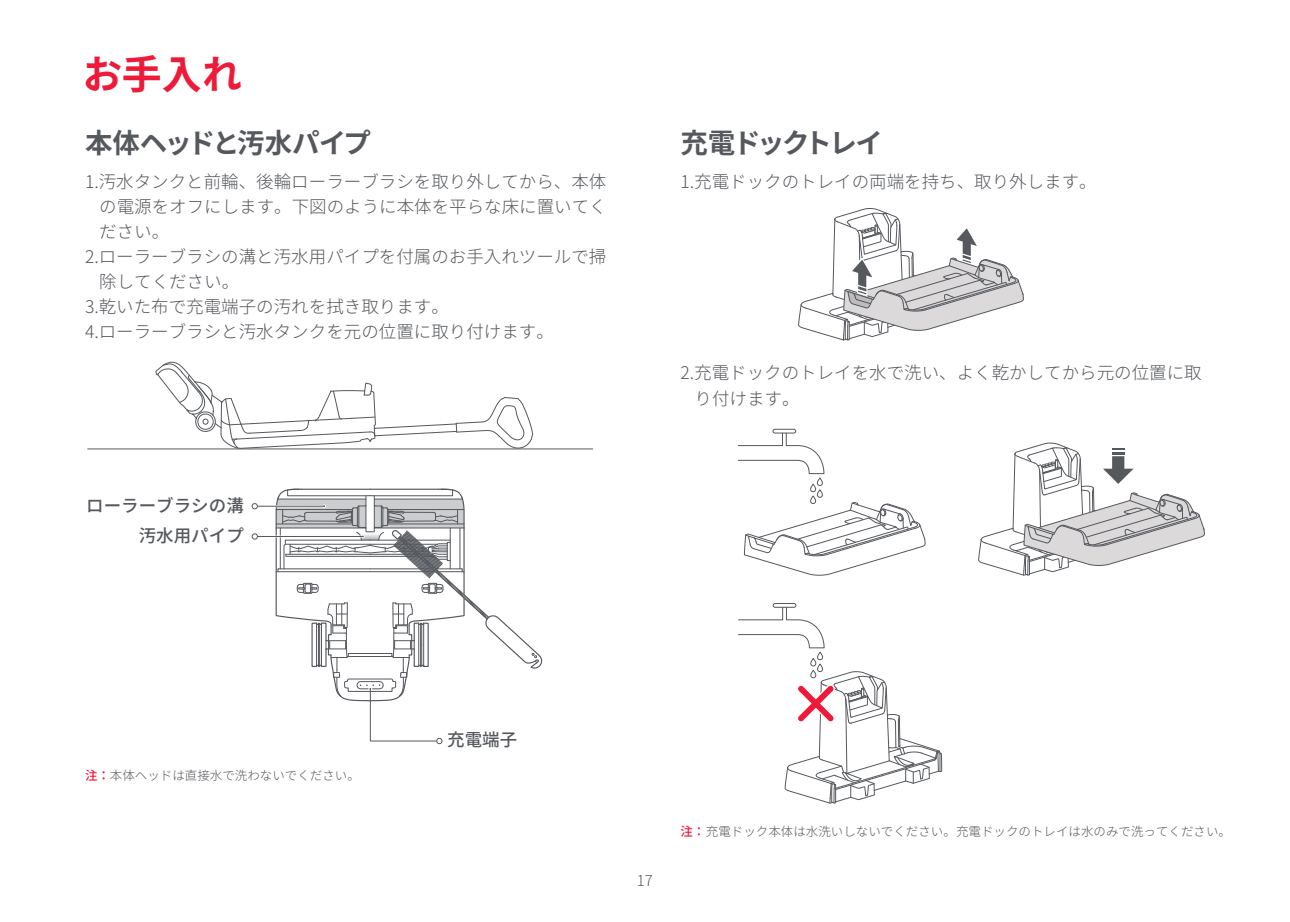
<style>
.page{position:relative;width:1290px;height:922px;background:#fff}
.page>*{position:absolute;margin:0;border:0;box-sizing:border-box;transform-origin:0 0}
.t1{font:700 40px "Noto Sans JP";color:#ed1b39}
.t2{font:700 27.5px "Noto Sans JP";letter-spacing:-.065em;color:#55585d}
.t3{font:700 27.5px "Noto Sans JP";letter-spacing:-.09em;color:#55585d}
.t4{font:300 17.5px/25px "Noto Sans JP";color:#55585d}
.t5{font:500 17.5px/30.2px "Noto Sans JP";color:#55585d;text-align:right}
.t6{font:300 15px "Noto Sans JP";color:#55585d}
.t7{font:300 12.5px "Noto Sans JP";color:#55585d}
.s1{font-weight:500;color:#ed1b39}
</style>
<div class="page">
<svg style="left:436px;top:738px;width:6px;height:5px"></svg>
<hr style="left:370px;top:740px;width:66px;height:1px;background:#55585d">
<svg style="left:798px;top:208px;width:226px;height:133px"></svg>
<svg style="left:738px;top:432px;width:187px;height:143px"></svg>
<div style="left:773px;top:429px;width:23px;height:4px;border:1px solid #55585d;border-radius:2px"></div>
<div style="left:817px;top:477px;width:6px;height:8px;border:1px solid #55585d;border-radius:3px"></div>
<div style="left:810px;top:484px;width:6px;height:8px;border:1px solid #55585d;border-radius:3px"></div>
<div style="left:817px;top:489px;width:6px;height:8px;border:1px solid #55585d;border-radius:3px"></div>
<div style="left:810px;top:495px;width:6px;height:8px;border:1px solid #55585d;border-radius:3px"></div>
<svg style="left:978px;top:442px;width:227px;height:133px"></svg>
<svg style="left:738px;top:603px;width:204px;height:200px"></svg>
<hr style="left:370px;top:688px;width:1px;height:53px;background:#55585d">
<svg style="left:252px;top:503px;width:6px;height:6px"></svg>
<hr style="left:258px;top:505px;width:66px;height:1px;background:#55585d">
<svg style="left:252px;top:533px;width:6px;height:6px"></svg>
<svg style="left:276px;top:488px;width:266px;height:213px"></svg>
<hr style="left:258px;top:536px;width:105px;height:1px;background:#55585d">
<hr style="left:88px;top:448px;width:505px;height:1px;background:#55585d">
<svg style="left:155px;top:361px;width:379px;height:88px"></svg>
<h1 class="t1" style="left:83px;top:51px;width:161px">お手入れ</h1>
<h2 class="t2" style="left:85px;top:127px;width:287px">本体ヘッドと汚水パイプ</h2>
<p class="t4" style="left:85px;top:169px;width:523px">1.汚水タンクと前輪、後輪ローラーブラシを取り外してから、本体</p>
<p class="t4" style="left:99px;top:194px;width:509px">の電源をオフにします。下図のように本体を平らな床に置いてく</p>
<p class="t4" style="left:99px;top:219px;width:71px">ださい。</p>
<p class="t4" style="left:85px;top:244px;width:523px">2.ローラーブラシの溝と汚水用パイプを付属のお手入れツールで掃</p>
<p class="t4" style="left:99px;top:269px;width:141px">除してください。</p>
<p class="t4" style="left:85px;top:294px;width:365px">3.乾いた布で充電端子の汚れを拭き取ります。</p>
<p class="t4" style="left:85px;top:319px;width:470px">4.ローラーブラシと汚水タンクを元の位置に取り付けます。</p>
<p class="t5" style="left:86px;top:491px;width:159px">ローラーブラシの溝汚水用パイプ</p>
<h2 class="t3" style="left:680px;top:127px;width:204px">充電ドックトレイ</h2>
<p class="t4" style="left:680px;top:169px;width:418px">1.充電ドックのトレイの両端を持ち、取り外します。</p>
<p class="t4" style="left:694px;top:361px;width:509px;text-indent:-14px">2.充電ドックのトレイを水で洗い、よく乾かしてから元の位置に取り付けます。</p>
<p class="t7" style="left:85px;top:768px;width:276px"><span class="s1">注：</span>本体ヘッドは直接水で洗わないでください。</p>
<p class="t5" style="left:447px;top:725px;width:71px">充電端子</p>
<p class="t6" style="left:637px;top:872px;width:18px">17</p>
<p class="t7" style="left:680px;top:824px;width:552px"><span class="s1">注：</span>充電ドック本体は水洗いしないでください。充電ドックのトレイは水のみで洗ってください。</p>
</div>
